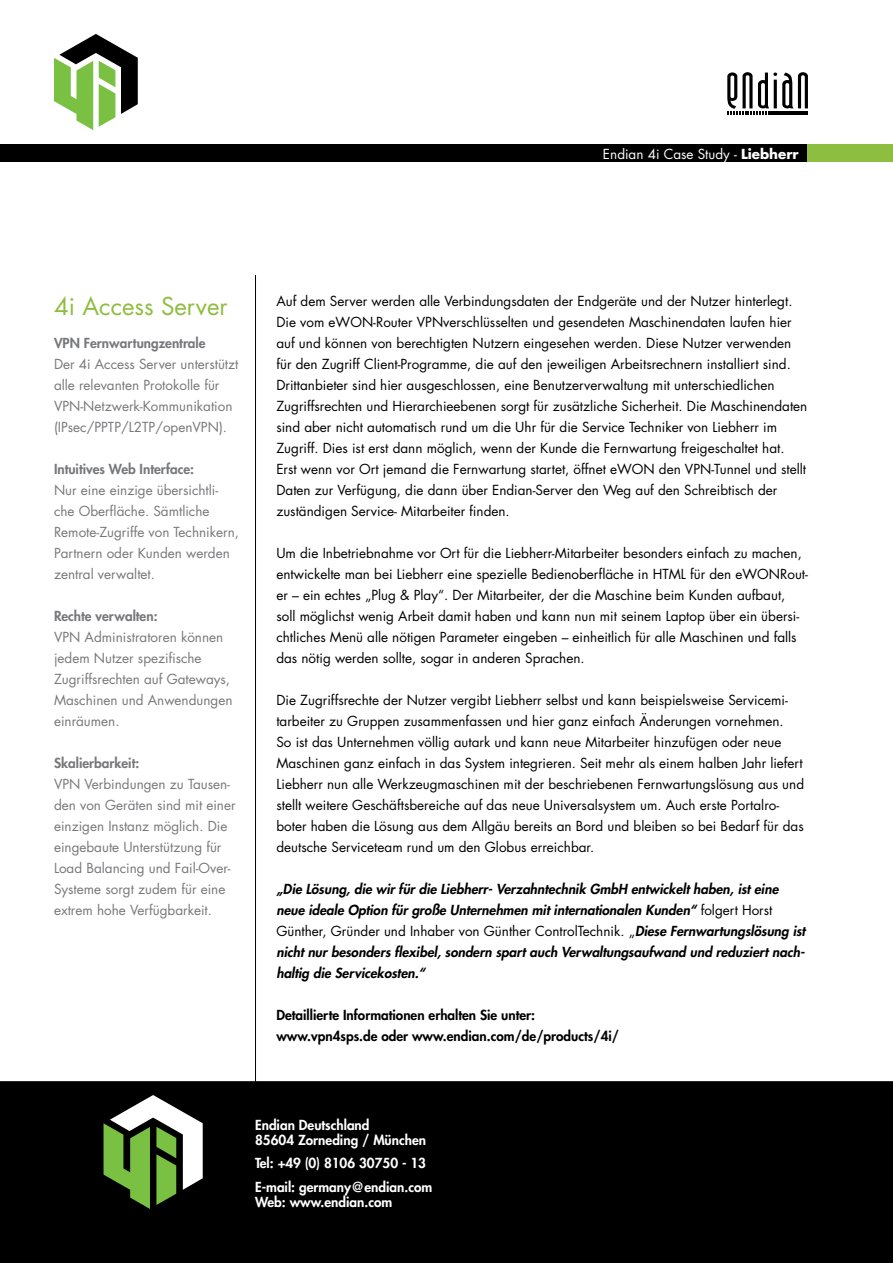
<style>
.page{position:relative;width:893px;height:1263px;background:#fff}
.page>*{position:absolute;margin:0;border:0;box-sizing:border-box;transform-origin:0 0}
.t1{font:24px "Futura Std";color:#8ebe3f}
.t2{font:13.5px/21px "Futura Std";color:#000}
.t3{font:13.5px/21px "Futura Std";color:#77787b}
.t4{font:italic 800 13.5px/21px "Futura Std";color:#000}
.t5{font:800 13.5px/15px "Futura Std";color:#fff}
.t6{font:800 13.5px/21px "Futura Std";color:#000}
.t7{font:800 13.5px "Futura Std";color:#77787b}
.t8{font:13.5px "Futura Std";color:#fff}
.s1{font-weight:700}
.s2{font-weight:400;font-style:normal}
</style>
<div class="page">
<svg style="left:727px;top:72px;width:81px;height:43px"></svg>
<div style="left:0;top:144px;width:893px;height:17px;background:#000"></div>
<div style="left:808px;top:144px;width:85px;height:17px;background:#8ebe3f"></div>
<svg style="left:54px;top:34px;width:84px;height:96px"></svg>
<hr style="left:255px;top:275px;width:1px;height:934px;background:#000">
<div style="left:0;top:1081px;width:893px;height:182px;background:#000"></div>
<svg style="left:104px;top:1095px;width:99px;height:114px"></svg>
<p class="t8" style="left:603px;top:145px;width:197px">Endian 4i Case Study - <span class="s1">Liebherr</span></p>
<h1 class="t1" style="left:54px;top:291px;width:175px">4i Access Server</h1>
<p class="t7" style="left:54px;top:334px;width:153px">VPN Fernwartungzentrale</p>
<p class="t3" style="left:54px;top:354px;width:186px">Der 4i Access Server unterstützt alle relevanten Protokolle für<br>VPN-Netzwerk-Kommunikation (IPsec/PPTP/L2TP/openVPN).</p>
<p class="t7" style="left:54px;top:460px;width:142px">Intuitives Web Interface:</p>
<p class="t3" style="left:54px;top:480px;width:187px">Nur eine einzige übersichtli&shy;che Oberfläche. Sämtliche<br>Remote-Zugriffe von Technikern,<br>Partnern oder Kunden werden zentral verwaltet.</p>
<p class="t7" style="left:54px;top:608px;width:105px">Rechte verwalten:</p>
<p class="t3" style="left:54px;top:627px;width:180px">VPN Administratoren können jedem Nutzer spezifische<br>Zugriffsrechten auf Gateways,<br>Maschinen und Anwendungen einräumen.</p>
<p class="t7" style="left:54px;top:755px;width:87px">Skalierbarkeit:</p>
<p class="t3" style="left:54px;top:774px;width:183px">VPN Verbindungen zu Tausen&shy;den von Geräten sind mit einer einzigen Instanz möglich. Die eingebaute Unterstützung für<br>Load Balancing und Fail-Over-<br>Systeme sorgt zudem für eine extrem hohe Verfügbarkeit.</p>
<p class="t2" style="left:276px;top:291px;width:532px">Auf dem Server werden alle Verbindungsdaten der Endgeräte und der Nutzer hinterlegt.<br>Die vom eWON-Router VPNverschlüsselten und gesendeten Maschinendaten laufen hier auf und können von berechtigten Nutzern eingesehen werden. Diese Nutzer verwenden für den Zugriff Client-Programme, die auf den jeweiligen Arbeitsrechnern installiert sind.<br>Drittanbieter sind hier ausgeschlossen, eine Benutzerverwaltung mit unterschiedlichen Zugriffsrechten und Hierarchieebenen sorgt für zusätzliche Sicherheit. Die Maschinendaten sind aber nicht automatisch rund um die Uhr für die Service Techniker von Liebherr im Zugriff. Dies ist erst dann möglich, wenn der Kunde die Fernwartung freigeschaltet hat.<br>Erst wenn vor Ort jemand die Fernwartung startet, öffnet eWON den VPN-Tunnel und stellt Daten zur Verfügung, die dann über Endian-Server den Weg auf den Schreibtisch der zuständigen Service- Mitarbeiter finden.</p>
<p class="t2" style="left:276px;top:543px;width:533px">Um die Inbetriebnahme vor Ort für die Liebherr-Mitarbeiter besonders einfach zu machen, entwickelte man bei Liebherr eine spezielle Bedienoberfläche in HTML für den eWONRout&shy;er – ein echtes „Plug &amp; Play“. Der Mitarbeiter, der die Maschine beim Kunden aufbaut,<br>soll möglichst wenig Arbeit damit haben und kann nun mit seinem Laptop über ein übersi&shy;chtliches Menü alle nötigen Parameter eingeben – einheitlich für alle Maschinen und falls das nötig werden sollte, sogar in anderen Sprachen.</p>
<p class="t2" style="left:276px;top:690px;width:529px">Die Zugriffsrechte der Nutzer vergibt Liebherr selbst und kann beispielsweise Servicemi&shy;tarbeiter zu Gruppen zusammenfassen und hier ganz einfach Änderungen vornehmen.<br>So ist das Unternehmen völlig autark und kann neue Mitarbeiter hinzufügen oder neue Maschinen ganz einfach in das System integrieren. Seit mehr als einem halben Jahr liefert Liebherr nun alle Werkzeugmaschinen mit der beschriebenen Fernwartungslösung aus und stellt weitere Geschäftsbereiche auf das neue Universalsystem um. Auch erste Portalro&shy;boter haben die Lösung aus dem Allgäu bereits an Bord und bleiben so bei Bedarf für das deutsche Serviceteam rund um den Globus erreichbar.</p>
<p class="t4" style="left:276px;top:879px;width:530px">„Die Lösung, die wir für die Liebherr- Verzahntechnik GmbH entwickelt haben, ist eine neue ideale Option für große Unternehmen mit internationalen Kunden“ <span class="s2">folgert Horst Günther, Gründer und Inhaber von Günther ControlTechnik. „</span>Diese Fernwartungslösung ist nicht nur besonders flexibel, sondern spart auch Verwaltungsaufwand und reduziert nach&shy;haltig die Servicekosten.“</p>
<p class="t6" style="left:276px;top:1005px;width:344px">Detaillierte Informationen erhalten Sie unter: www.vpn4sps.de oder www.endian.com/de/products/4i/</p>
<p class="t5" style="left:255px;top:1117px;width:173px">Endian Deutschland<br>85604 Zorneding / München</p>
<p class="t5" style="left:255px;top:1151px;width:179px;line-height:23.5px">Tel: +49 (0) 8106 30750 - 13<br>E-mail: germany@endian.com</p>
<p class="t5" style="left:255px;top:1194px;width:139px">Web: www.endian.com</p>
</div>
